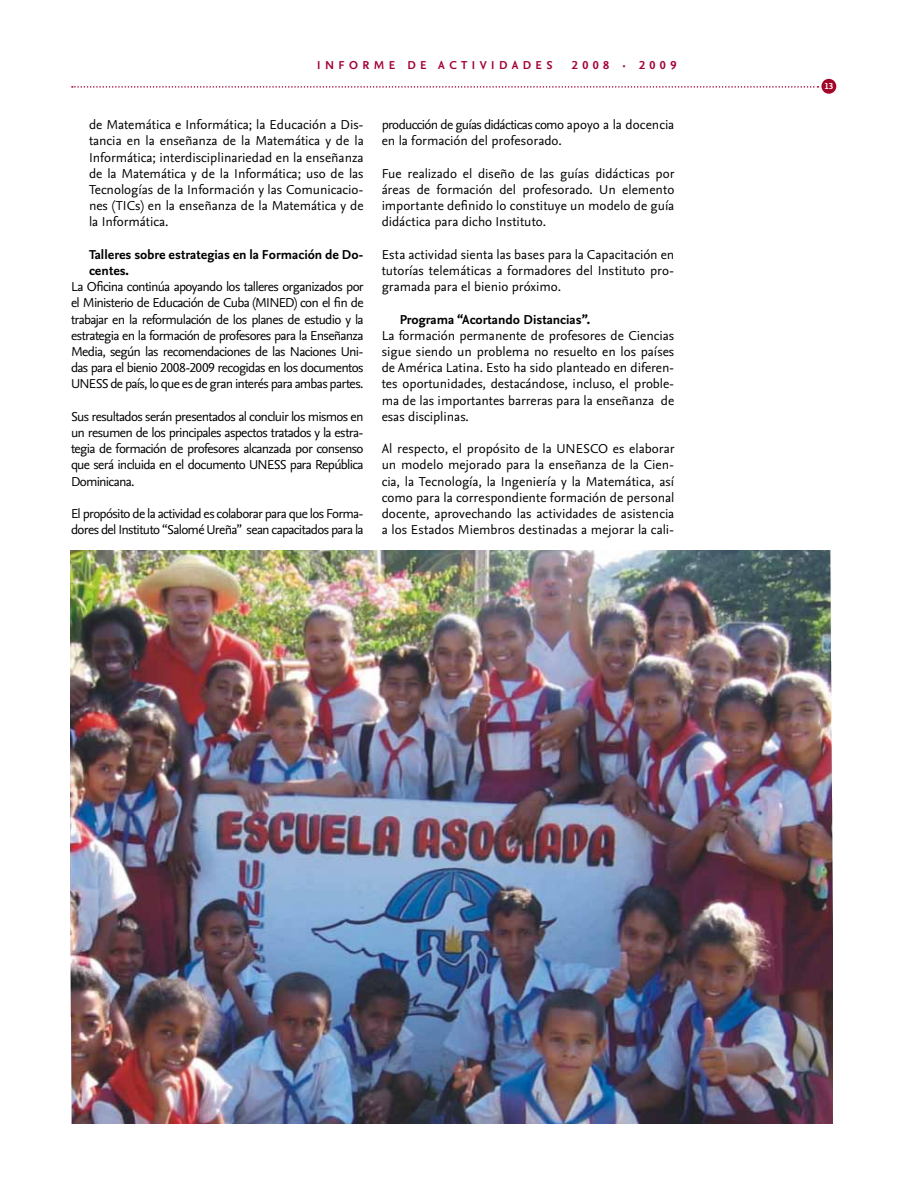
<style>
.page{position:relative;width:918px;height:1188px;background:#fff}
.page>*{position:absolute;margin:0;border:0;box-sizing:border-box;transform-origin:0 0}
.t1{font:13.5px/16.2px "Nexus Sans TF";letter-spacing:-.005em;color:#000;text-align:justify}
.t2{font:13.5px/16.2px "Nexus Sans TF";letter-spacing:-.045em;color:#000}
.t3{font:700 13.5px/16.2px "Nexus Sans TF";color:#000}
.t4{font:700 12px "Nexus Sans TF";letter-spacing:.37em;color:#a3003b}
.t5{font:700 9px "Nexus Sans TF";color:#fff}
</style>
<div class="page">
<div style="left:821px;top:79px;width:15px;height:15px;background:#a20628;border-radius:50%"></div>
<svg style="left:72px;top:86px;width:746px;height:2px"></svg>
<img style="left:71px;top:550px;width:762px;height:573px">
<p class="t4" style="left:317px;top:58px;width:237px">INFORME DE ACTIVIDADES</p>
<p class="t4" style="left:572px;top:58px;width:106px">2008 · 2009</p>
<p class="t1" style="left:89px;top:117px;width:276px">de Matemática e Informática; la Educación a Dis&shy;tancia en la enseñanza de la Matemática y de la Informática; interdisciplinariedad en la enseñanza de la Matemática y de la Informática; uso de las Tecnologías de la Información y las Comunicacio&shy;nes (TICs) en la enseñanza de la Matemática y de la Informática.</p>
<p class="t3" style="left:89px;top:246px;width:276px">Talleres sobre estrategias en la Formación de Do&shy;centes.</p>
<p class="t1" style="left:71px;top:279px;width:294px">La Oficina continúa apoyando los talleres organizados por el Ministerio de Educación de Cuba (MINED) con el fin de trabajar en la reformulación de los planes de estudio y la estrategia en la formación de profesores para la Enseñanza Media, según las recomendaciones de las Naciones Uni&shy;das para el bienio 2008-2009 recogidas en los documentos UNESS de país, lo que es de gran interés para ambas partes.</p>
<p class="t1" style="left:71px;top:408px;width:294px">Sus resultados serán presentados al concluir los mismos en un resumen de los principales aspectos tratados y la estra&shy;tegia de formación de profesores alcanzada por consenso que será incluida en el documento UNESS para República Dominicana.</p>
<p class="t2" style="left:71px;top:505px;width:294px">El propósito de la actividad es colaborar para que los Forma&shy;dores del Instituto “Salomé Ureña” sean capacitados para la</p>
<p class="t1" style="left:382px;top:117px;width:294px">producción de guías didácticas como apoyo a la docencia en la formación del profesorado.</p>
<p class="t1" style="left:382px;top:165px;width:294px">Fue realizado el diseño de las guías didácticas por áreas de formación del profesorado. Un elemento importante definido lo constituye un modelo de guía didáctica para dicho Instituto.</p>
<p class="t1" style="left:382px;top:246px;width:294px">Esta actividad sienta las bases para la Capacitación en tutorías telemáticas a formadores del Instituto pro&shy;gramada para el bienio próximo.</p>
<p class="t3" style="left:400px;top:311px;width:192px">Programa “Acortando Distancias”.</p>
<p class="t1" style="left:382px;top:327px;width:294px">La formación permanente de profesores de Ciencias sigue siendo un problema no resuelto en los países de América Latina. Esto ha sido planteado en diferen&shy;tes oportunidades, destacándose, incluso, el proble&shy;ma de las importantes barreras para la enseñanza de esas disciplinas.</p>
<p class="t1" style="left:382px;top:441px;width:294px">Al respecto, el propósito de la UNESCO es elaborar un modelo mejorado para la enseñanza de la Cien&shy;cia, la Tecnología, la Ingeniería y la Matemática, así como para la correspondiente formación de personal docente, aprovechando las actividades de asistencia a los Estados Miembros destinadas a mejorar la cali-</p>
<p class="t5" style="left:824px;top:80px;width:10px">13</p>
</div>
